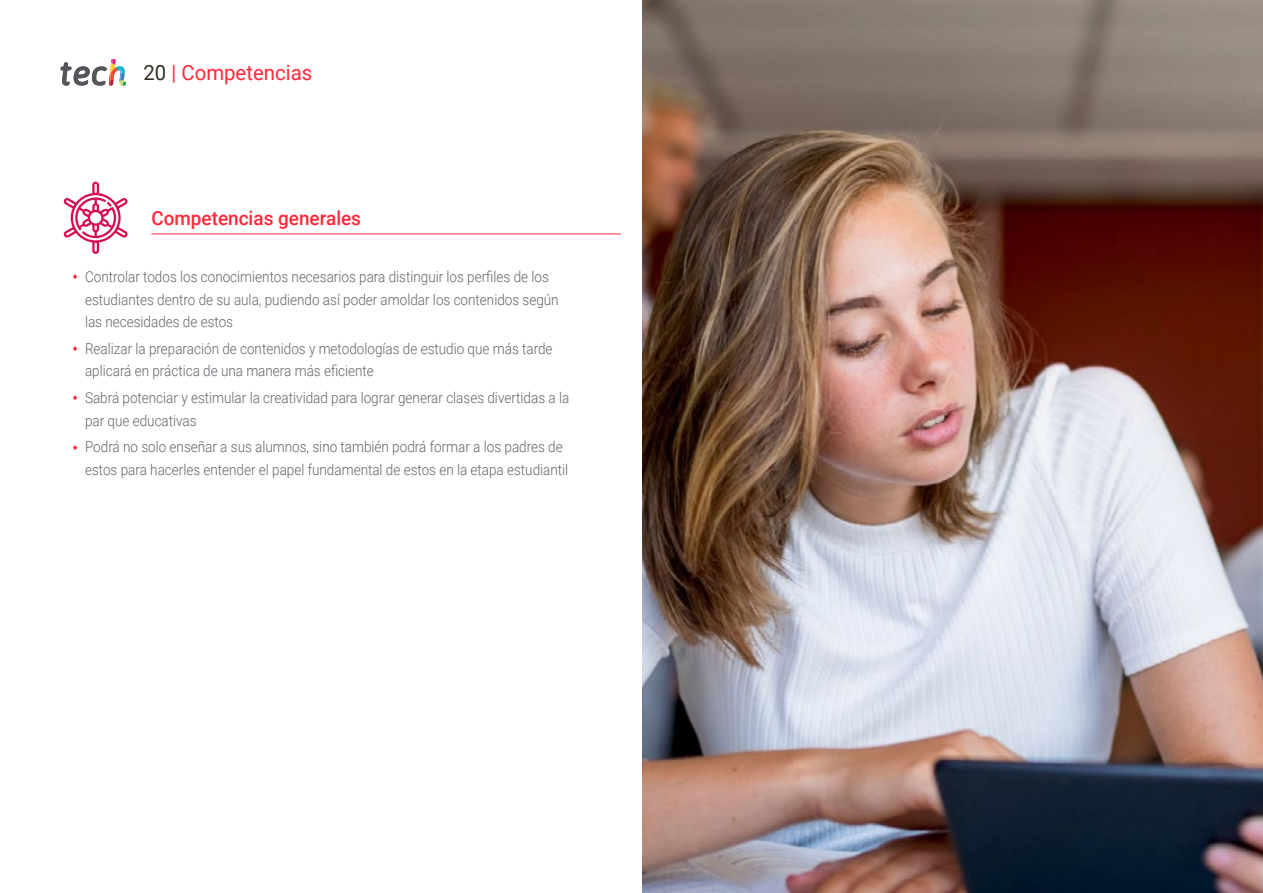
<style>
.page{position:relative;width:1263px;height:893px;background:#fff}
.page>*{position:absolute;margin:0;border:0;box-sizing:border-box;transform-origin:0 0}
.t1{font:21px "Roboto";color:#ff293a}
.t2{font:500 19.5px "Roboto";color:#ff293a}
.t3{font:300 15px/22.5px "Roboto";color:#61646a;scale:.9 1}
.s1{color:#312e20}
</style>
<div class="page">
<hr style="left:151px;top:234px;width:470px;height:1px;background:#ff293a">
<svg style="left:63px;top:182px;width:65px;height:72px"></svg>
<img style="left:642px;top:0;width:621px;height:893px">
<svg style="left:61px;top:59px;width:65px;height:27px"></svg>
<h1 class="t1" style="left:144px;top:57px;width:170px"><span class="s1">20</span> | Competencias</h1>
<h2 class="t2" style="left:151px;top:205px;width:211px">Competencias generales</h2>
<p class="t3" style="left:85px;top:265px;width:528px">Controlar todos los conocimientos necesarios para distinguir los perfiles de los estudiantes dentro de su aula, pudiendo así poder amoldar los contenidos según las necesidades de estos</p>
<p class="t3" style="left:85px;top:337px;width:521px">Realizar la preparación de contenidos y metodologías de estudio que más tarde aplicará en práctica de una manera más eficiente</p>
<p class="t3" style="left:85px;top:386px;width:539px">Sabrá potenciar y estimular la creatividad para lograr generar clases divertidas a la par que educativas</p>
<p class="t3" style="left:85px;top:435px;width:538px">Podrá no solo enseñar a sus alumnos, sino también podrá formar a los padres de estos para hacerles entender el papel fundamental de estos en la etapa estudiantil</p>
</div>
